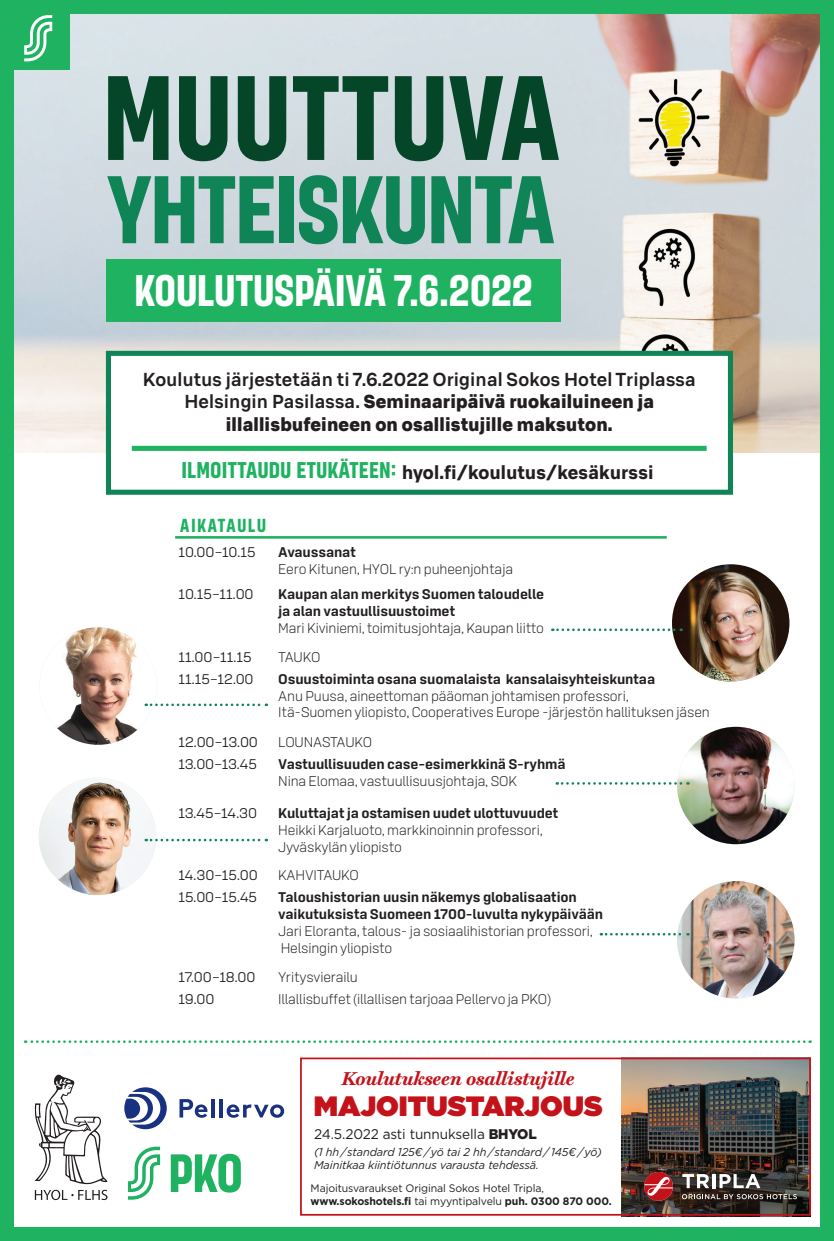
<style>
.page{position:relative;width:834px;height:1241px;background:#fff}
.page>*{position:absolute;margin:0;border:0;box-sizing:border-box;transform-origin:0 0}
.t1{font:700 119.7px "S Bonus Display";letter-spacing:.01em;color:#044627}
.t2{font:700 95.73px "S Bonus Display";color:#0e8457}
.t3{font:700 44.1px "S Bonus Display";letter-spacing:.01em;color:#fff}
.t4{font:900 28px "Gotham";color:#c4121a}
.t5{font:700 18.9px "S Bonus Display";letter-spacing:.09em;color:#1eb261}
.t6{font:italic 700 18.72px "Miller Text";color:#c4121a}
.t7{font:500 18.38px/22.2px "S Bonus UX";letter-spacing:.01em;color:#231f20;text-align:center}
.t8{font:700 18.38px "S Bonus UX";letter-spacing:.01em;color:#231f20}
.t9{font:300 14px/16.8px "S Bonus Text";letter-spacing:-.01em;color:#231f20}
.t10{font:700 14px/16.8px "S Bonus Text";letter-spacing:-.01em;color:#231f20}
.t11{font:14px "S Bonus Text";letter-spacing:-.01em;color:#231f20}
.t12{font:14px "Gotham";letter-spacing:-.01em;color:#231f20}
.t13{font:italic 11.38px/13.7px "Gotham";letter-spacing:-.01em;color:#231f20}
.t14{font:10.85px/13px "Gotham";letter-spacing:-.01em;color:#231f20}
.s1{font-weight:800}
.s2{font-family:"S Bonus Display";font-size:22.75px;color:#1eb261}
.s3{font-weight:900}
.s4{font-weight:700}
</style>
<div class="page">
<img style="left:15px;top:15px;width:803px;height:437px">
<img style="left:621px;top:1060px;width:186px;height:152px">
<div style="left:106px;top:259px;width:454px;height:62px;background:#1eb261"></div>
<svg style="left:124px;top:1087px;width:43px;height:41px"></svg>
<svg style="left:179px;top:1099px;width:28px;height:18px"></svg>
<hr style="left:211px;top:1098px;width:4px;height:19px;background:#183181">
<hr style="left:219px;top:1098px;width:4px;height:19px;background:#183181">
<svg style="left:227px;top:1104px;width:57px;height:13px"></svg>
<svg style="left:35px;top:1074px;width:72px;height:125px"></svg>
<svg style="left:128px;top:1146px;width:32px;height:53px"></svg>
<svg style="left:171px;top:1153px;width:70px;height:39px"></svg>
<div style="left:106px;top:351px;width:626px;height:143px;background:#fff;border:5px solid #0e8457"></div>
<div style="left:132px;top:446px;width:574px;height:5px;background:#1eb261"></div>
<hr style="left:175px;top:536px;width:491px;height:2px;background:#1eb261">
<img style="left:672px;top:564px;width:117px;height:117px;border-radius:59px">
<img style="left:39px;top:627px;width:118px;height:117px;border-radius:59px">
<img style="left:677px;top:726px;width:117px;height:118px;border-radius:59px">
<img style="left:39px;top:777px;width:117px;height:117px;border-radius:59px">
<img style="left:677px;top:880px;width:117px;height:118px;border-radius:59px">
<svg style="left:556px;top:782px;width:132px;height:2px"></svg>
<svg style="left:552px;top:628px;width:129px;height:3px"></svg>
<svg style="left:146px;top:703px;width:121px;height:3px"></svg>
<svg style="left:146px;top:838px;width:121px;height:3px"></svg>
<svg style="left:600px;top:932px;width:88px;height:3px"></svg>
<div style="left:630px;top:1158px;width:187px;height:63px;background:#231f20;opacity:.75"></div>
<svg style="left:681px;top:1193px;width:115px;height:5px"></svg>
<svg style="left:643px;top:1171px;width:30px;height:29px"></svg>
<svg style="left:682px;top:1173px;width:27px;height:14px"></svg>
<hr style="left:712px;top:1173px;width:3px;height:14px;background:#fff">
<svg style="left:719px;top:1173px;width:41px;height:14px"></svg>
<div style="left:300px;top:1057px;width:510px;height:158px;border:2px solid #c4121a"></div>
<svg style="left:25px;top:1040px;width:785px;height:2px"></svg>
<div style="left:0;top:0;width:833px;height:1240px;border:14px solid #1eb261"></div>
<div style="left:7px;top:7px;width:62px;height:62px;background:#1eb261"></div>
<svg style="left:24px;top:15px;width:28px;height:46px"></svg>
<h1 class="t1" style="left:104px;top:44px;width:457px">MUUTTUVA</h1>
<h2 class="t2" style="left:107px;top:150px;width:449px">YHTEISKUNTA</h2>
<h3 class="t3" style="left:135px;top:263px;width:399px">KOULUTUSPÄIVÄ 7.6.2022</h3>
<h3 class="t7" style="left:143px;top:368px;width:554px">Koulutus järjestetään ti 7.6.2022 Original Sokos Hotel Triplassa<br>Helsingin Pasilassa. <span class="s1">Seminaaripäivä ruokailuineen ja illallisbufeineen on osallistujille maksuton.</span></h3>
<h3 class="t8" style="left:182px;top:459px;width:473px"><span class="s2">ILMOITTAUDU ETUKÄTEEN:</span> hyol.fi/koulutus/kesäkurssi</h3>
<h3 class="t5" style="left:180px;top:514px;width:87px">AIKATAULU</h3>
<p class="t11" style="left:178px;top:544px;width:79px">10.00–10.15</p>
<p class="t10" style="left:278px;top:544px;width:79px">Avaussanat</p>
<p class="t9" style="left:278px;top:561px;width:236px">Eero Kitunen, HYOL ry:n puheenjohtaja</p>
<p class="t11" style="left:178px;top:586px;width:77px">10.15–11.00</p>
<p class="t10" style="left:278px;top:586px;width:267px">Kaupan alan merkitys Suomen taloudelle ja alan vastuullisuustoimet</p>
<p class="t9" style="left:278px;top:620px;width:267px">Mari Kiviniemi, toimitusjohtaja, Kaupan liitto</p>
<p class="t11" style="left:178px;top:648px;width:75px">11.00–11.15</p>
<p class="t9" style="left:278px;top:648px;width:44px">TAUKO</p>
<p class="t11" style="left:178px;top:670px;width:77px">11.15–12.00</p>
<p class="t10" style="left:278px;top:670px;width:378px">Osuustoiminta osana suomalaista kansalaisyhteiskuntaa</p>
<p class="t9" style="left:278px;top:687px;width:433px">Anu Puusa, aineettoman pääoman johtamisen professori,<br>Itä-Suomen yliopisto, Cooperatives Europe -järjestön hallituksen jäsen</p>
<p class="t11" style="left:178px;top:733px;width:81px">12.00–13.00</p>
<p class="t9" style="left:278px;top:733px;width:95px">LOUNASTAUKO</p>
<p class="t11" style="left:178px;top:755px;width:80px">13.00–13.45</p>
<p class="t10" style="left:278px;top:756px;width:289px">Vastuullisuuden case-esimerkkinä S-ryhmä</p>
<p class="t9" style="left:278px;top:773px;width:240px">Nina Elomaa, vastuullisuusjohtaja, SOK</p>
<p class="t11" style="left:178px;top:804px;width:80px">13.45–14.30</p>
<p class="t10" style="left:278px;top:804px;width:282px">Kuluttajat ja ostamisen uudet ulottuvuudet</p>
<p class="t9" style="left:278px;top:821px;width:266px">Heikki Karjaluoto, markkinoinnin professori,<br>Jyväskylän yliopisto</p>
<p class="t11" style="left:178px;top:866px;width:81px">14.30–15.00</p>
<p class="t9" style="left:278px;top:866px;width:82px">KAHVITAUKO</p>
<p class="t11" style="left:178px;top:888px;width:80px">15.00–15.45</p>
<p class="t10" style="left:278px;top:889px;width:326px">Taloushistorian uusin näkemys globalisaation vaikutuksista Suomeen 1700-luvulta nykypäivään</p>
<p class="t9" style="left:278px;top:922px;width:316px">Jari Eloranta, talous- ja sosiaalihistorian professori,<br>Helsingin yliopisto</p>
<p class="t11" style="left:178px;top:968px;width:78px">17.00–18.00</p>
<p class="t9" style="left:278px;top:968px;width:81px">Yritysvierailu</p>
<p class="t11" style="left:178px;top:990px;width:37px">19.00</p>
<p class="t9" style="left:278px;top:990px;width:274px">Illallisbuffet (illallisen tarjoaa Pellervo ja PKO)</p>
<h3 class="t6" style="left:342px;top:1068px;width:234px">Koulutukseen osallistujille</h3>
<p class="t12" style="left:314px;top:1124px;width:224px">24.5.2022 asti tunnuksella <span class="s3">BHYOL</span></p>
<h3 class="t4" style="left:314px;top:1085px;width:290px">MAJOITUSTARJOUS</h3>
<p class="t13" style="left:314px;top:1144px;width:289px">(1 hh /standard 125€/yö tai 2 hh /standard/ 145€/yö)<br>Mainitkaa kiintiötunnus varausta tehdessä.</p>
<p class="t14" style="left:310px;top:1181px;width:302px">Majoitusvaraukset Original Sokos Hotel Tripla, <span class="s4">www.sokoshotels.fi</span> tai myyntipalvelu <span class="s4">puh. 0300 870 000.</span></p>
</div>
